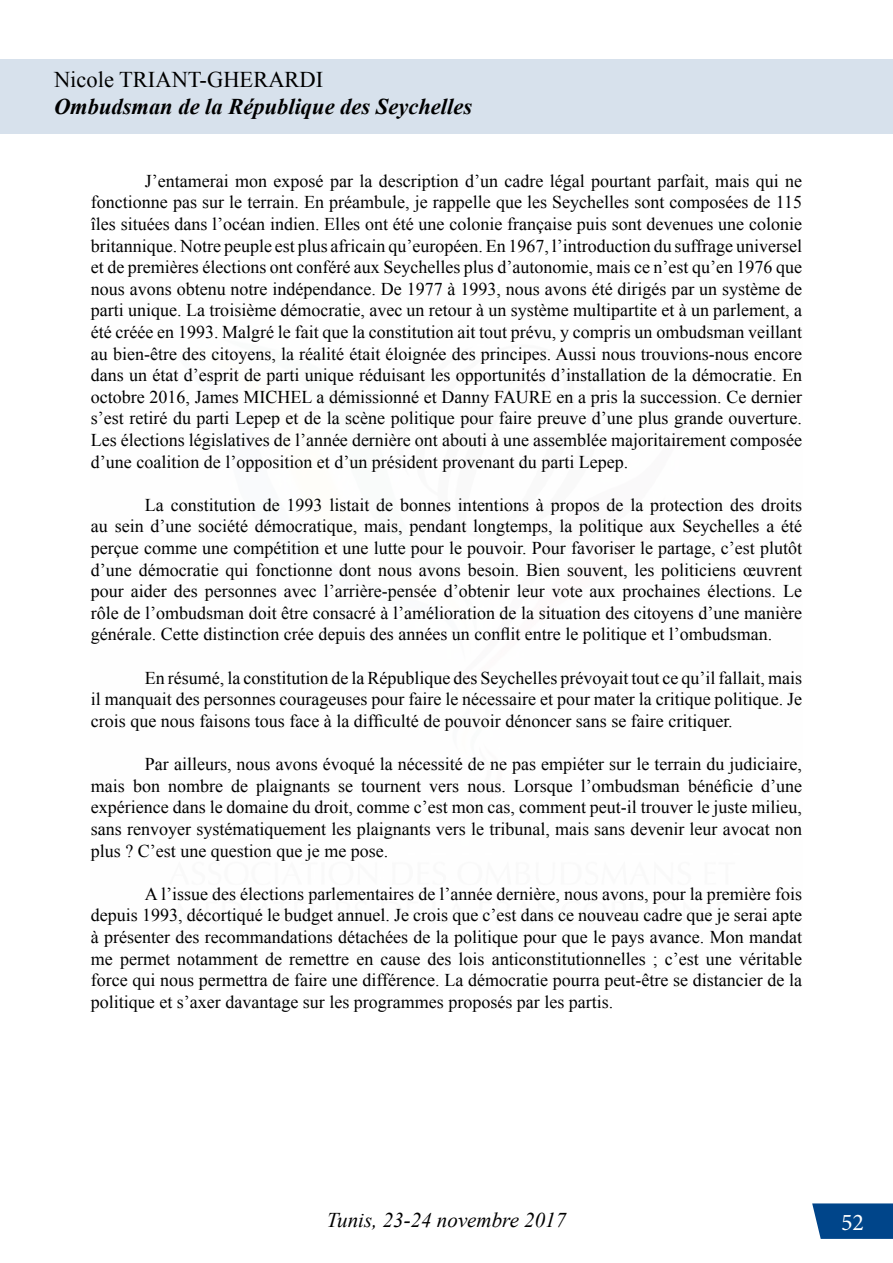
<style>
.page{position:relative;width:893px;height:1263px;background:#fff}
.page>*{position:absolute;margin:0;border:0;box-sizing:border-box;transform-origin:0 0}
.t1{font:24px "Minion Pro";color:#fff}
.t2{font:italic 700 22.5px "Times New Roman";color:#000}
.t3{font:22.5px "Times New Roman";color:#000}
.t4{font:italic 21px "Times New Roman";color:#000}
.t5{font:18px/21.6px "Times New Roman";color:#000;text-align:justify}
</style>
<div class="page">
<svg style="left:812px;top:1203px;width:81px;height:36px;background:#115192"></svg>
<div style="left:0;top:59px;width:893px;height:75px;background:#d7e1ec"></div>
<p class="t3" style="left:54px;top:64px;width:271px">Nicole TRIANT-GHERARDI</p>
<p class="t2" style="left:54px;top:91px;width:420px">Ombudsman de la République des Seychelles</p>
<p class="t5" style="left:91px;top:170px;width:713px;text-indent:54px">J’entamerai mon exposé par la description d’un cadre légal pourtant parfait, mais qui ne fonctionne pas sur le terrain. En préambule, je rappelle que les Seychelles sont composées de 115 îles situées dans l’océan indien. Elles ont été une colonie française puis sont devenues une colonie britannique. Notre peuple est plus africain qu’européen. En 1967, l’introduction du suffrage universel et de premières élections ont conféré aux Seychelles plus d’autonomie, mais ce n’est qu’en 1976 que nous avons obtenu notre indépendance. De 1977 à 1993, nous avons été dirigés par un système de parti unique. La troisième démocratie, avec un retour à un système multipartite et à un parlement, a été créée en 1993. Malgré le fait que la constitution ait tout prévu, y compris un ombudsman veillant au bien-être des citoyens, la réalité était éloignée des principes. Aussi nous trouvions-nous encore dans un état d’esprit de parti unique réduisant les opportunités d’installation de la démocratie. En octobre 2016, James MICHEL a démissionné et Danny FAURE en a pris la succession. Ce dernier s’est retiré du parti Lepep et de la scène politique pour faire preuve d’une plus grande ouverture.<br>Les élections législatives de l’année dernière ont abouti à une assemblée majoritairement composée d’une coalition de l’opposition et d’un président provenant du parti Lepep.</p>
<p class="t5" style="left:91px;top:494px;width:713px;text-indent:54px">La constitution de 1993 listait de bonnes intentions à propos de la protection des droits au sein d’une société démocratique, mais, pendant longtemps, la politique aux Seychelles a été perçue comme une compétition et une lutte pour le pouvoir. Pour favoriser le partage, c’est plutôt d’une démocratie qui fonctionne dont nous avons besoin. Bien souvent, les politiciens œuvrent pour aider des personnes avec l’arrière-pensée d’obtenir leur vote aux prochaines élections. Le rôle de l’ombudsman doit être consacré à l’amélioration de la situation des citoyens d’une manière générale. Cette distinction crée depuis des années un conflit entre le politique et l’ombudsman.</p>
<p class="t5" style="left:91px;top:667px;width:713px;text-indent:54px">En résumé, la constitution de la République des Seychelles prévoyait tout ce qu’il fallait, mais il manquait des personnes courageuses pour faire le nécessaire et pour mater la critique politique. Je crois que nous faisons tous face à la difficulté de pouvoir dénoncer sans se faire critiquer.</p>
<p class="t5" style="left:91px;top:753px;width:713px;text-indent:54px">Par ailleurs, nous avons évoqué la nécessité de ne pas empiéter sur le terrain du judiciaire, mais bon nombre de plaignants se tournent vers nous. Lorsque l’ombudsman bénéficie d’une expérience dans le domaine du droit, comme c’est mon cas, comment peut-il trouver le juste milieu, sans renvoyer systématiquement les plaignants vers le tribunal, mais sans devenir leur avocat non plus ? C’est une question que je me pose.</p>
<p class="t5" style="left:91px;top:883px;width:713px;text-indent:54px">A l’issue des élections parlementaires de l’année dernière, nous avons, pour la première fois depuis 1993, décortiqué le budget annuel. Je crois que c’est dans ce nouveau cadre que je serai apte à présenter des recommandations détachées de la politique pour que le pays avance. Mon mandat me permet notamment de remettre en cause des lois anticonstitutionnelles ; c’est une véritable force qui nous permettra de faire une différence. La démocratie pourra peut-être se distancier de la politique et s’axer davantage sur les programmes proposés par les partis.</p>
<p class="t4" style="left:327px;top:1205px;width:241px">Tunis, 23-24 novembre 2017</p>
<h1 class="t1" style="left:841px;top:1206px;width:25px">52</h1>
</div>
